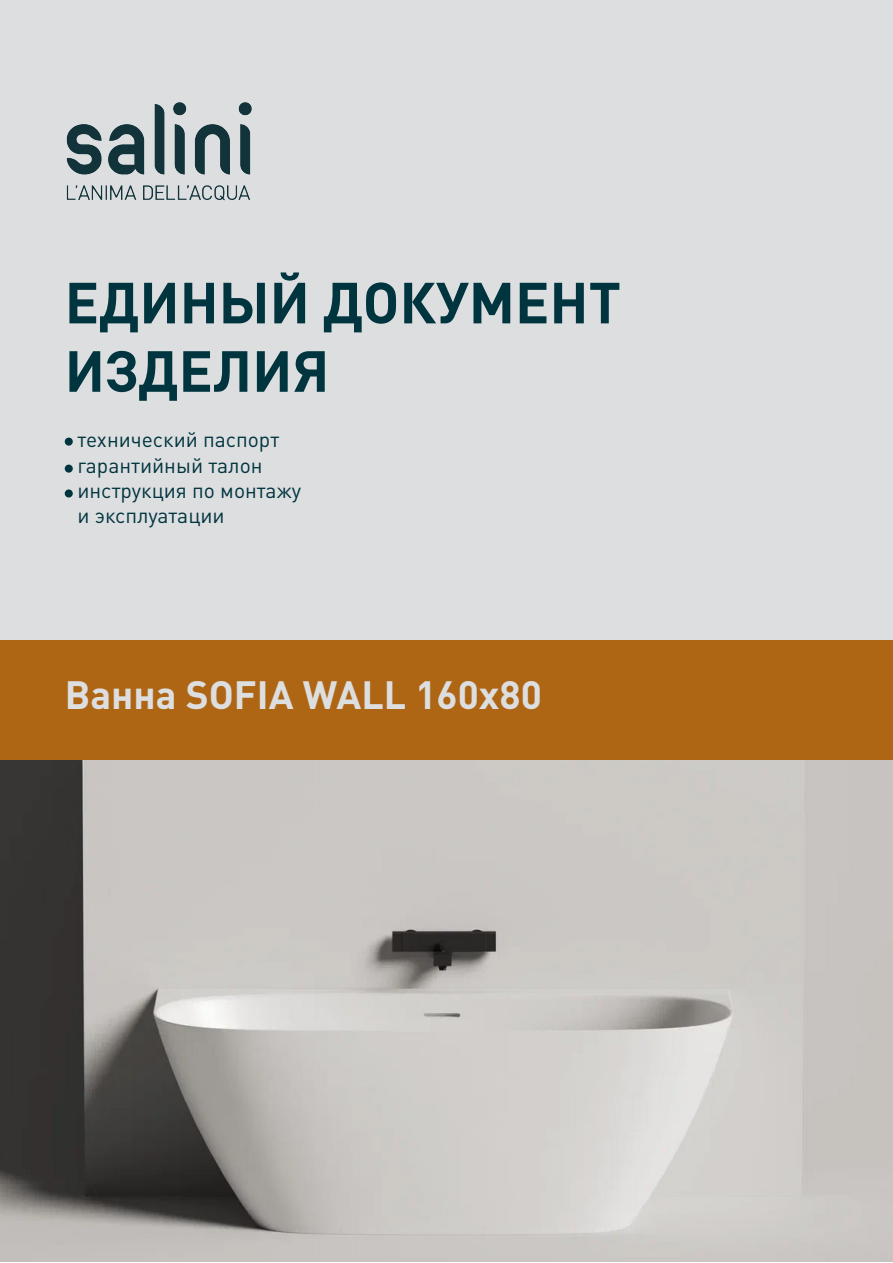
<style>
.page{position:relative;width:893px;height:1263px;background:#fff}
.page>*{position:absolute;margin:0;border:0;box-sizing:border-box;transform-origin:0 0}
.t1{font:700 57px "DIN Pro";color:#00343e}
.t2{font:700 39px "DIN Pro";color:#dddee0}
.t3{font:21px "DIN Pro";color:#00343e}
</style>
<div class="page">
<div style="left:0;top:0;width:893px;height:640px;background:#dddee0"></div>
<img style="left:66px;top:102px;width:186px;height:99px">
<div style="left:0;top:640px;width:893px;height:120px;background:#ae6514"></div>
<div style="left:65px;top:438px;width:8px;height:8px;background:#00343e;border-radius:50%"></div>
<div style="left:65px;top:465px;width:8px;height:8px;background:#00343e;border-radius:50%"></div>
<div style="left:65px;top:489px;width:8px;height:8px;background:#00343e;border-radius:50%"></div>
<img style="left:0;top:760px;width:893px;height:502px">
<p class="t1" style="left:65px;top:255px;width:558px">ЕДИНЫЙ ДОКУМЕНТ</p>
<p class="t1" style="left:65px;top:324px;width:266px">ИЗДЕЛИЯ</p>
<p class="t3" style="left:77px;top:423px;width:203px">технический паспорт</p>
<p class="t3" style="left:77px;top:448px;width:187px">гарантийный талон</p>
<p class="t3" style="left:77px;top:474px;width:225px">инструкция по монтажу</p>
<p class="t3" style="left:77px;top:499px;width:149px">и эксплуатации</p>
<p class="t2" style="left:65px;top:662px;width:479px">Ванна SOFIA WALL 160x80</p>
</div>
